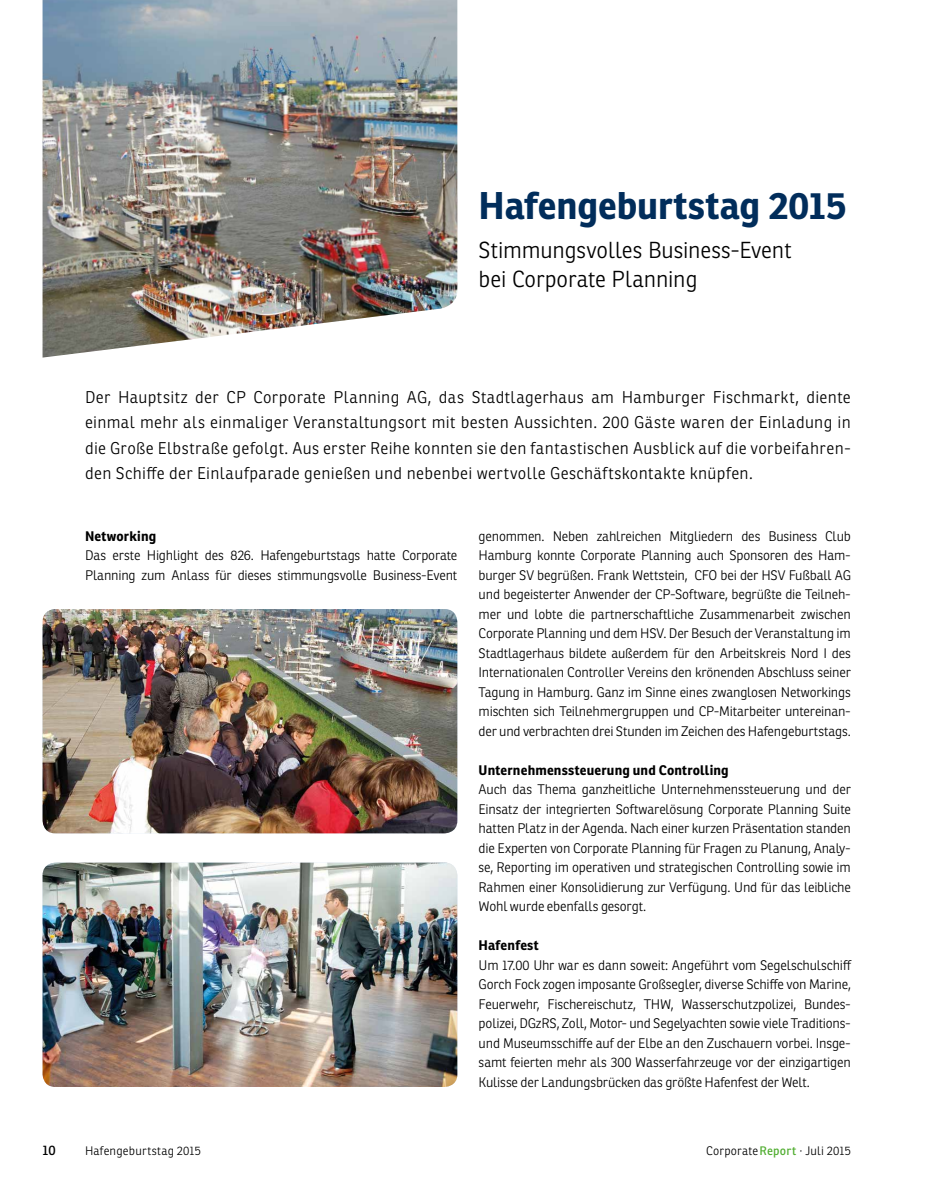
<style>
.page{position:relative;width:936px;height:1191px;background:#fff}
.page>*{position:absolute;margin:0;border:0;box-sizing:border-box;transform-origin:0 0}
.t1{font:700 37.5px "Ronnia";letter-spacing:-.005em;color:#012d5b}
.t2{font:300 22.5px/29.2px "Ronnia";letter-spacing:-.005em;color:#000}
.t3{font:300 16.5px/25.5px "Ronnia";letter-spacing:.02em;color:#000;text-align:justify}
.t4{font:300 13.5px/19.5px "Ronnia";letter-spacing:-.015em;color:#000;text-align:justify}
.t5{font:700 13.5px "Ronnia";letter-spacing:.01em;color:#000}
.t6{font:13.5px "Ronnia";color:#000}
.t7{font:300 12px "Ronnia";letter-spacing:.015em;color:#000}
.s1{font-weight:400;color:#52ae32}
</style>
<div class="page">
<img style="left:43px;top:0;width:414px;height:357px">
<img style="left:43px;top:609px;width:414px;height:224px">
<img style="left:43px;top:862px;width:414px;height:225px">
<h1 class="t1" style="left:478px;top:182px;width:370px">Hafengeburtstag 2015</h1>
<h2 class="t2" style="left:478px;top:235px;width:314px">Stimmungsvolles Business-Event bei Corporate Planning</h2>
<p class="t3" style="left:85px;top:384px;width:767px">Der Hauptsitz der CP Corporate Planning AG, das Stadtlagerhaus am Hamburger Fischmarkt, diente einmal mehr als einmaliger Veranstaltungsort mit besten Aussichten. 200 Gäste waren der Einladung in die Große Elbstraße gefolgt. Aus erster Reihe konnten sie den fantastischen Ausblick auf die vorbeifahren&shy;den Schiffe der Einlaufparade genießen und nebenbei wertvolle Geschäftskontakte knüpfen.</p>
<p class="t5" style="left:85px;top:527px;width:73px">Networking</p>
<p class="t4" style="left:85px;top:545px;width:374px">Das erste Highlight des 826. Hafengeburtstags hatte Corporate<br>Planning zum Anlass für dieses stimmungsvolle Business-Event</p>
<p class="t4" style="left:478px;top:526px;width:374px">genommen. Neben zahlreichen Mitgliedern des Business Club Hamburg konnte Corporate Planning auch Sponsoren des Ham&shy;burger SV begrüßen. Frank Wettstein, CFO bei der HSV Fußball AG und begeisterter Anwender der CP-Software, begrüßte die Teilneh&shy;mer und lobte die partnerschaftliche Zusammenarbeit zwischen Corporate Planning und dem HSV. Der Besuch der Veranstaltung im Stadtlagerhaus bildete außerdem für den Arbeitskreis Nord I des Internationalen Controller Vereins den krönenden Abschluss seiner Tagung in Hamburg. Ganz im Sinne eines zwanglosen Networkings mischten sich Teilnehmergruppen und CP-Mitarbeiter untereinan&shy;der und verbrachten drei Stunden im Zeichen des Hafengeburtstags.</p>
<p class="t5" style="left:478px;top:761px;width:252px">Unternehmenssteuerung und Controlling</p>
<p class="t4" style="left:478px;top:779px;width:374px">Auch das Thema ganzheitliche Unternehmenssteuerung und der Einsatz der integrierten Softwarelösung Corporate Planning Suite hatten Platz in der Agenda. Nach einer kurzen Präsentation standen die Experten von Corporate Planning für Fragen zu Planung, Analy&shy;se, Reporting im operativen und strategischen Controlling sowie im Rahmen einer Konsolidierung zur Verfügung. Und für das leibliche Wohl wurde ebenfalls gesorgt.</p>
<p class="t5" style="left:478px;top:937px;width:62px">Hafenfest</p>
<p class="t4" style="left:478px;top:955px;width:374px">Um 17.00 Uhr war es dann soweit: Angeführt vom Segelschulschiff Gorch Fock zogen imposante Großsegler, diverse Schiffe von Marine, Feuerwehr, Fischereischutz, THW, Wasserschutzpolizei, Bundes&shy;polizei, DGzRS, Zoll, Motor- und Segelyachten sowie viele Traditions&shy;und Museumsschiffe auf der Elbe an den Zuschauern vorbei. Insge&shy;samt feierten mehr als 300 Wasserfahrzeuge vor der einzigartigen Kulisse der Landungsbrücken das größte Hafenfest der Welt.</p>
<p class="t6" style="left:43px;top:1142px;width:15px">10</p>
<p class="t7" style="left:85px;top:1143px;width:117px">Hafengeburtstag 2015</p>
<p class="t7" style="left:706px;top:1143px;width:146px">Corporate<span class="s1">Report</span> · Juli 2015</p>
</div>
